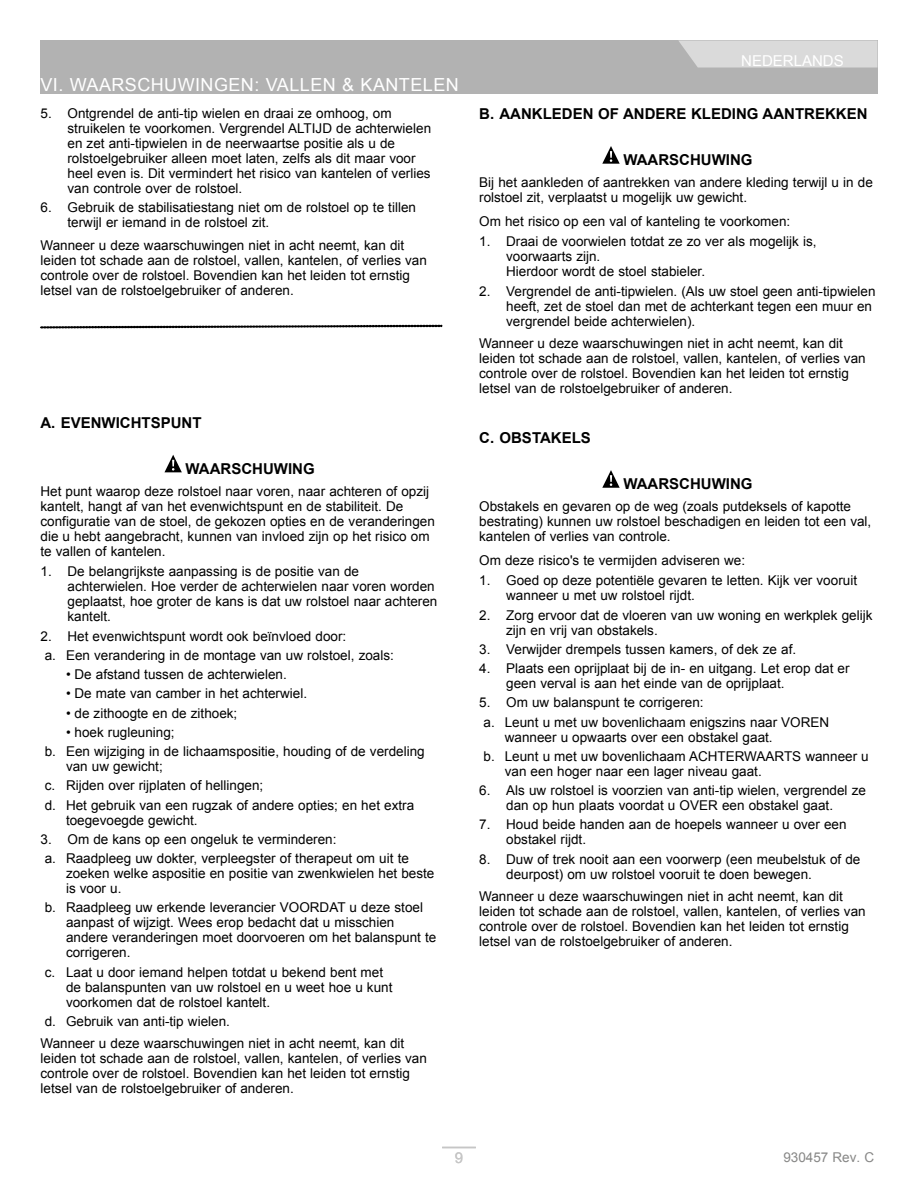
<style>
.page{position:relative;width:918px;height:1188px;background:#fff}
.page>*{position:absolute;margin:0;border:0;box-sizing:border-box;transform-origin:0 0}
.t1{font:18px "Arial";letter-spacing:.025em;color:#fff}
.t2{font:700 15px "Arial";color:#000}
.t3{font:15px "Arial";color:#fff}
.t4{font:15px "Arial";color:#c6c6c6}
.t5{font:13.5px/15px "Arial";color:#000}
.t6{font:13.5px "Arial";color:#878786}
</style>
<div class="page">
<div style="left:41px;top:40px;width:837px;height:54px;background:#b2b2b2"></div>
<svg style="left:679px;top:40px;width:199px;height:28px;background:#d6d6d6"></svg>
<svg style="left:602px;top:146px;width:18px;height:18px"></svg>
<svg style="left:602px;top:470px;width:18px;height:18px"></svg>
<svg style="left:164px;top:455px;width:18px;height:17px"></svg>
<hr style="left:442px;top:1147px;width:34px;height:1px;background:#c6c6c6">
<svg style="left:40px;top:325px;width:402px;height:3px"></svg>
<h1 class="t1" style="left:40px;top:78px;width:420px">VI. WAARSCHUWINGEN: VALLEN &amp; KANTELEN</h1>
<p class="t5" style="left:68px;top:106px;width:365px;text-indent:-27px">5. Ontgrendel de anti-tip wielen en draai ze omhoog, om struikelen te voorkomen. Vergrendel ALTIJD de achterwielen en zet anti-tipwielen in de neerwaartse positie als u de rolstoelgebruiker alleen moet laten, zelfs als dit maar voor heel even is. Dit vermindert het risico van kantelen of verlies van controle over de rolstoel.</p>
<p class="t5" style="left:68px;top:201px;width:350px;text-indent:-27px">6. Gebruik de stabilisatiestang niet om de rolstoel op te tillen terwijl er iemand in de rolstoel zit.</p>
<p class="t5" style="left:40px;top:237px;width:388px">Wanneer u deze waarschuwingen niet in acht neemt, kan dit leiden tot schade aan de rolstoel, vallen, kantelen, of verlies van controle over de rolstoel. Bovendien kan het leiden tot ernstig letsel van de rolstoelgebruiker of anderen.</p>
<p class="t2" style="left:40px;top:417px;width:163px">A. EVENWICHTSPUNT</p>
<p class="t2" style="left:186px;top:463px;width:131px">WAARSCHUWING</p>
<p class="t5" style="left:41px;top:484px;width:396px">Het punt waarop deze rolstoel naar voren, naar achteren of opzij kantelt, hangt af van het evenwichtspunt en de stabiliteit. De configuratie van de stoel, de gekozen opties en de veranderingen die u hebt aangebracht, kunnen van invloed zijn op het risico om te vallen of kantelen.</p>
<p class="t5" style="left:68px;top:565px;width:371px;text-indent:-27px">1. De belangrijkste aanpassing is de positie van de achterwielen. Hoe verder de achterwielen naar voren worden geplaatst, hoe groter de kans is dat uw rolstoel naar achteren kantelt.</p>
<p class="t5" style="left:45px;top:628px;width:351px;line-height:19.2px;text-indent:-4px">2. Het evenwichtspunt wordt ook beïnvloed door:<br>a. Een verandering in de montage van uw rolstoel, zoals:</p>
<p class="t5" style="left:66px;top:668px;width:222px">• De afstand tussen de achterwielen.</p>
<p class="t5" style="left:66px;top:687px;width:243px">• De mate van camber in het achterwiel.</p>
<p class="t5" style="left:66px;top:707px;width:173px">• de zithoogte en de zithoek;</p>
<p class="t5" style="left:45px;top:724px;width:381px;line-height:19.2px;text-indent:21px">• hoek rugleuning;<br>b. Een wijziging in de lichaamspositie, houding of de verdeling</p>
<p class="t5" style="left:45px;top:757px;width:371px;line-height:19.2px;text-indent:21px">van uw gewicht;<br>c. Rijden over rijplaten of hellingen;<br>d. Het gebruik van een rugzak of andere opties; en het extra</p>
<p class="t5" style="left:66px;top:814px;width:133px">toegevoegde gewicht.</p>
<p class="t5" style="left:45px;top:831px;width:366px;line-height:19.2px;text-indent:-4px">3. Om de kans op een ongeluk te verminderen:<br>a. Raadpleeg uw dokter, verpleegster of therapeut om uit te</p>
<p class="t5" style="left:66px;top:867px;width:370px">zoeken welke aspositie en positie van zwenkwielen het beste is voor u.</p>
<p class="t5" style="left:66px;top:901px;width:372px;text-indent:-21px">b. Raadpleeg uw erkende leverancier VOORDAT u deze stoel aanpast of wijzigt. Wees erop bedacht dat u misschien andere veranderingen moet doorvoeren om het balanspunt te corrigeren.</p>
<p class="t5" style="left:66px;top:966px;width:328px;text-indent:-21px">c. Laat u door iemand helpen totdat u bekend bent met de balanspunten van uw rolstoel en u weet hoe u kunt voorkomen dat de rolstoel kantelt.</p>
<p class="t5" style="left:41px;top:1011px;width:365px;line-height:22.5px;text-indent:4px">d. Gebruik van anti-tip wielen.<br>Wanneer u deze waarschuwingen niet in acht neemt, kan dit</p>
<p class="t5" style="left:41px;top:1051px;width:388px">leiden tot schade aan de rolstoel, vallen, kantelen, of verlies van controle over de rolstoel. Bovendien kan het leiden tot ernstig letsel van de rolstoelgebruiker of anderen.</p>
<p class="t3" style="left:741px;top:52px;width:104px">NEDERLANDS</p>
<p class="t2" style="left:479px;top:108px;width:390px">B. AANKLEDEN OF ANDERE KLEDING AANTREKKEN</p>
<p class="t2" style="left:623px;top:154px;width:131px">WAARSCHUWING</p>
<p class="t5" style="left:479px;top:175px;width:395px">Bij het aankleden of aantrekken van andere kleding terwijl u in de rolstoel zit, verplaatst u mogelijk uw gewicht.</p>
<p class="t5" style="left:479px;top:215px;width:313px">Om het risico op een val of kanteling te voorkomen:</p>
<p class="t5" style="left:506px;top:235px;width:312px;text-indent:-27px">1. Draai de voorwielen totdat ze zo ver als mogelijk is, voorwaarts zijn.<br>Hierdoor wordt de stoel stabieler.</p>
<p class="t5" style="left:506px;top:285px;width:371px;text-indent:-27px">2. Vergrendel de anti-tipwielen. (Als uw stoel geen anti-tipwielen heeft, zet de stoel dan met de achterkant tegen een muur en vergrendel beide achterwielen).</p>
<p class="t5" style="left:479px;top:336px;width:388px">Wanneer u deze waarschuwingen niet in acht neemt, kan dit leiden tot schade aan de rolstoel, vallen, kantelen, of verlies van controle over de rolstoel. Bovendien kan het leiden tot ernstig letsel van de rolstoelgebruiker of anderen.</p>
<p class="t2" style="left:479px;top:432px;width:113px">C. OBSTAKELS</p>
<p class="t2" style="left:623px;top:478px;width:131px">WAARSCHUWING</p>
<p class="t5" style="left:479px;top:500px;width:394px">Obstakels en gevaren op de weg (zoals putdeksels of kapotte bestrating) kunnen uw rolstoel beschadigen en leiden tot een val, kantelen of verlies van controle.</p>
<p class="t5" style="left:479px;top:553px;width:267px">Om deze risico's te vermijden adviseren we:</p>
<p class="t5" style="left:506px;top:574px;width:352px;text-indent:-27px">1. Goed op deze potentiële gevaren te letten. Kijk ver vooruit wanneer u met uw rolstoel rijdt.</p>
<p class="t5" style="left:506px;top:609px;width:368px;text-indent:-27px">2. Zorg ervoor dat de vloeren van uw woning en werkplek gelijk zijn en vrij van obstakels.</p>
<p class="t5" style="left:479px;top:643px;width:318px">3. Verwijder drempels tussen kamers, of dek ze af.</p>
<p class="t5" style="left:506px;top:661px;width:345px;text-indent:-27px">4. Plaats een oprijplaat bij de in- en uitgang. Let erop dat er geen verval is aan het einde van de oprijplaat.</p>
<p class="t5" style="left:484px;top:693px;width:347px;line-height:19.2px;text-indent:-4px">5. Om uw balanspunt te corrigeren:<br>a. Leunt u met uw bovenlichaam enigszins naar VOREN</p>
<p class="t5" style="left:484px;top:729px;width:387px;line-height:19.2px;text-indent:21px">wanneer u opwaarts over een obstakel gaat.<br>b. Leunt u met uw bovenlichaam ACHTERWAARTS wanneer u</p>
<p class="t5" style="left:505px;top:765px;width:259px">van een hoger naar een lager niveau gaat.</p>
<p class="t5" style="left:479px;top:784px;width:388px;text-align:center">6. Als uw rolstoel is voorzien van anti-tip wielen, vergrendel ze dan op hun plaats voordat u OVER een obstakel gaat.</p>
<p class="t5" style="left:506px;top:817px;width:342px;text-indent:-27px">7. Houd beide handen aan de hoepels wanneer u over een obstakel rijdt.</p>
<p class="t5" style="left:506px;top:852px;width:356px;text-indent:-27px">8. Duw of trek nooit aan een voorwerp (een meubelstuk of de deurpost) om uw rolstoel vooruit te doen bewegen.</p>
<p class="t5" style="left:479px;top:889px;width:388px">Wanneer u deze waarschuwingen niet in acht neemt, kan dit leiden tot schade aan de rolstoel, vallen, kantelen, of verlies van controle over de rolstoel. Bovendien kan het leiden tot ernstig letsel van de rolstoelgebruiker of anderen.</p>
<p class="t4" style="left:455px;top:1152px;width:10px">9</p>
<p class="t6" style="left:783px;top:1149px;width:92px">930457 Rev. C</p>
</div>
